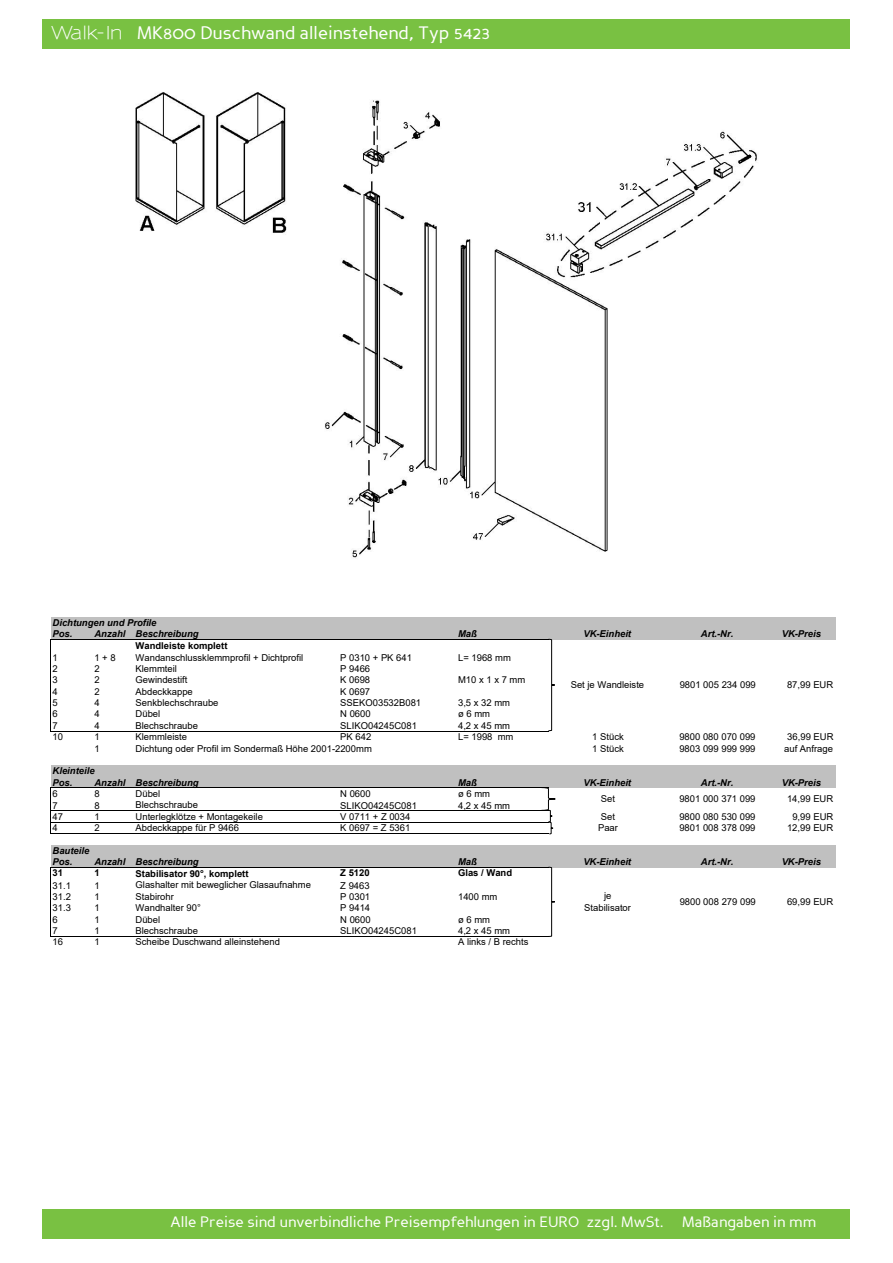
<style>
.page{position:relative;width:893px;height:1263px;background:#fff}
.page>*{position:absolute;margin:0;border:0;box-sizing:border-box;transform-origin:0 0}
.t1{font:18px "Perspective Sans";color:#fff}
.t2{font:15px "Perspective Sans";color:#fff}
.t3{font:9.45px/11.6px "Arial";color:#000;text-align:center}
.t4{font:italic 700 9.45px/11.4px "Arial";color:#000}
.t5{font:700 9.45px "Arial";color:#000}
.s1{font-family:"Sansumi";font-weight:600}
</style>
<div class="page">
<div style="left:43px;top:1209px;width:807px;height:30px;background:#79c142"></div>
<img style="left:135px;top:92px;width:622px;height:466px">
<div style="left:51px;top:617px;width:784px;height:23px;background:#c0c0c0"></div>
<div style="left:51px;top:765px;width:784px;height:23px;background:#c0c0c0"></div>
<div style="left:51px;top:845px;width:784px;height:23px;background:#c0c0c0"></div>
<hr style="left:50px;top:639px;width:1px;height:92px;background:#000">
<hr style="left:50px;top:787px;width:1px;height:47px;background:#000">
<hr style="left:50px;top:867px;width:1px;height:70px;background:#000">
<hr style="left:51px;top:639px;width:498px;height:1px;background:#000">
<hr style="left:51px;top:731px;width:498px;height:1px;background:#000">
<hr style="left:51px;top:787px;width:498px;height:1px;background:#000">
<hr style="left:51px;top:810px;width:498px;height:1px;background:#000">
<hr style="left:51px;top:822px;width:498px;height:1px;background:#000">
<hr style="left:51px;top:833px;width:498px;height:1px;background:#000">
<hr style="left:51px;top:867px;width:498px;height:1px;background:#000">
<hr style="left:51px;top:936px;width:498px;height:1px;background:#000">
<svg style="left:548px;top:639px;width:7px;height:92px"></svg>
<svg style="left:541px;top:788px;width:15px;height:46px"></svg>
<svg style="left:549px;top:867px;width:6px;height:70px"></svg>
<div style="left:43px;top:19px;width:807px;height:29px;background:#79c142"></div>
<h1 class="t1" style="left:51px;top:23px;width:441px"><span class="s1">Walk-In</span> MK800 Duschwand alleinstehend, Typ 5423</h1>
<p class="t4" style="left:53px;top:617px;width:105px">Dichtungen und Profile<br>Pos.</p>
<p class="t4" style="left:94px;top:629px;width:106px">Anzahl Beschreibung</p>
<p class="t4" style="left:458px;top:629px;width:20px">Maß</p>
<p class="t4" style="left:583px;top:629px;width:49px">VK-Einheit</p>
<p class="t4" style="left:701px;top:629px;width:34px">Art.-Nr.</p>
<p class="t4" style="left:782px;top:629px;width:41px">VK-Preis</p>
<p class="t5" style="left:136px;top:638px;width:93px">Wandleiste komplett</p>
<p class="t3" style="left:53px;top:651px;width:7px">1</p>
<p class="t3" style="left:94px;top:651px;width:23px">1 + 8</p>
<p class="t3" style="left:136px;top:651px;width:169px">Wandanschlussklemmprofil + Dichtprofil</p>
<p class="t3" style="left:340px;top:651px;width:73px">P 0310 + PK 641</p>
<p class="t3" style="left:458px;top:651px;width:54px">L= 1968 mm</p>
<p class="t3" style="left:53px;top:663px;width:7px">2</p>
<p class="t3" style="left:94px;top:663px;width:7px">2</p>
<p class="t3" style="left:136px;top:663px;width:43px">Klemmteil</p>
<p class="t3" style="left:340px;top:663px;width:31px">P 9466</p>
<p class="t3" style="left:53px;top:674px;width:7px">3</p>
<p class="t3" style="left:94px;top:674px;width:7px">2</p>
<p class="t3" style="left:136px;top:674px;width:53px">Gewindestift</p>
<p class="t3" style="left:340px;top:674px;width:31px">K 0698</p>
<p class="t3" style="left:458px;top:674px;width:69px">M10 x 1 x 7 mm</p>
<p class="t3" style="left:53px;top:685px;width:7px">4</p>
<p class="t3" style="left:94px;top:685px;width:7px">2</p>
<p class="t3" style="left:136px;top:685px;width:59px">Abdeckkappe</p>
<p class="t3" style="left:340px;top:685px;width:31px">K 0697</p>
<p class="t3" style="left:53px;top:697px;width:7px">5</p>
<p class="t3" style="left:94px;top:697px;width:7px">4</p>
<p class="t3" style="left:136px;top:697px;width:84px">Senkblechschraube</p>
<p class="t3" style="left:340px;top:697px;width:82px">SSEKO03532B081</p>
<p class="t3" style="left:458px;top:697px;width:53px">3,5 x 32 mm</p>
<p class="t3" style="left:53px;top:708px;width:7px">6</p>
<p class="t3" style="left:94px;top:708px;width:7px">4</p>
<p class="t3" style="left:136px;top:708px;width:26px">Dübel</p>
<p class="t3" style="left:340px;top:708px;width:32px">N 0600</p>
<p class="t3" style="left:458px;top:708px;width:34px">ø 6 mm</p>
<p class="t3" style="left:53px;top:720px;width:7px">7</p>
<p class="t3" style="left:94px;top:720px;width:7px">4</p>
<p class="t3" style="left:136px;top:720px;width:64px">Blechschraube</p>
<p class="t3" style="left:340px;top:720px;width:78px">SLIKO04245C081</p>
<p class="t3" style="left:458px;top:720px;width:53px">4,2 x 45 mm</p>
<p class="t3" style="left:53px;top:731px;width:12px">10</p>
<p class="t3" style="left:94px;top:731px;width:7px">1</p>
<p class="t3" style="left:136px;top:731px;width:53px">Klemmleiste</p>
<p class="t3" style="left:340px;top:731px;width:32px">PK 642</p>
<p class="t3" style="left:458px;top:731px;width:57px">L= 1998 mm</p>
<p class="t3" style="left:592px;top:731px;width:33px">1 Stück</p>
<p class="t3" style="left:679px;top:731px;width:78px">9800 080 070 099</p>
<p class="t3" style="left:787px;top:731px;width:48px">36,99 EUR</p>
<p class="t3" style="left:94px;top:742px;width:7px">1</p>
<p class="t3" style="left:136px;top:742px;width:238px">Dichtung oder Profil im Sondermaß Höhe 2001-2200mm</p>
<p class="t3" style="left:592px;top:742px;width:33px">1 Stück</p>
<p class="t3" style="left:679px;top:742px;width:78px">9803 099 999 999</p>
<p class="t3" style="left:784px;top:742px;width:50px">auf Anfrage</p>
<p class="t4" style="left:53px;top:766px;width:44px">Kleinteile<br>Pos.</p>
<p class="t4" style="left:94px;top:777px;width:106px">Anzahl Beschreibung</p>
<p class="t4" style="left:458px;top:777px;width:20px">Maß</p>
<p class="t4" style="left:583px;top:777px;width:49px">VK-Einheit</p>
<p class="t4" style="left:701px;top:777px;width:34px">Art.-Nr.</p>
<p class="t4" style="left:782px;top:777px;width:41px">VK-Preis</p>
<p class="t3" style="left:53px;top:788px;width:7px">6</p>
<p class="t3" style="left:94px;top:788px;width:7px">8</p>
<p class="t3" style="left:136px;top:788px;width:26px">Dübel</p>
<p class="t3" style="left:340px;top:788px;width:32px">N 0600</p>
<p class="t3" style="left:458px;top:788px;width:34px">ø 6 mm</p>
<p class="t3" style="left:53px;top:799px;width:7px">7</p>
<p class="t3" style="left:94px;top:799px;width:7px">8</p>
<p class="t3" style="left:136px;top:799px;width:64px">Blechschraube</p>
<p class="t3" style="left:340px;top:799px;width:78px">SLIKO04245C081</p>
<p class="t3" style="left:458px;top:799px;width:53px">4,2 x 45 mm</p>
<p class="t3" style="left:53px;top:811px;width:12px">47</p>
<p class="t3" style="left:94px;top:811px;width:7px">1</p>
<p class="t3" style="left:136px;top:811px;width:129px">Unterlegklötze + Montagekeile</p>
<p class="t3" style="left:340px;top:811px;width:72px">V 0711 + Z 0034</p>
<p class="t3" style="left:601px;top:811px;width:16px">Set</p>
<p class="t3" style="left:679px;top:810px;width:78px">9800 080 530 099</p>
<p class="t3" style="left:792px;top:810px;width:42px">9,99 EUR</p>
<p class="t3" style="left:53px;top:822px;width:7px">4</p>
<p class="t3" style="left:94px;top:822px;width:7px">2</p>
<p class="t3" style="left:136px;top:822px;width:105px">Abdeckkappe für P 9466</p>
<p class="t3" style="left:340px;top:822px;width:72px">K 0697 = Z 5361</p>
<p class="t3" style="left:598px;top:822px;width:21px">Paar</p>
<p class="t3" style="left:679px;top:822px;width:78px">9801 008 378 099</p>
<p class="t3" style="left:787px;top:822px;width:48px">12,99 EUR</p>
<p class="t4" style="left:53px;top:845px;width:38px">Bauteile<br>Pos.</p>
<p class="t4" style="left:94px;top:857px;width:106px">Anzahl Beschreibung</p>
<p class="t4" style="left:458px;top:857px;width:20px">Maß</p>
<p class="t4" style="left:583px;top:857px;width:49px">VK-Einheit</p>
<p class="t4" style="left:701px;top:857px;width:34px">Art.-Nr.</p>
<p class="t4" style="left:782px;top:857px;width:41px">VK-Preis</p>
<p class="t5" style="left:53px;top:866px;width:12px">31</p>
<p class="t5" style="left:94px;top:866px;width:7px">1</p>
<p class="t5" style="left:136px;top:867px;width:114px">Stabilisator 90°, komplett</p>
<p class="t5" style="left:340px;top:866px;width:31px">Z 5120</p>
<p class="t5" style="left:458px;top:866px;width:56px">Glas / Wand</p>
<p class="t3" style="left:53px;top:879px;width:20px">31.1</p>
<p class="t3" style="left:94px;top:879px;width:7px">1</p>
<p class="t3" style="left:136px;top:879px;width:177px">Glashalter mit beweglicher Glasaufnahme</p>
<p class="t3" style="left:340px;top:879px;width:31px">Z 9463</p>
<p class="t3" style="left:53px;top:891px;width:20px">31.2</p>
<p class="t3" style="left:94px;top:891px;width:7px">1</p>
<p class="t3" style="left:136px;top:891px;width:40px">Stabirohr</p>
<p class="t3" style="left:340px;top:891px;width:31px">P 0301</p>
<p class="t3" style="left:458px;top:891px;width:41px">1400 mm</p>
<p class="t3" style="left:53px;top:902px;width:20px">31.3</p>
<p class="t3" style="left:94px;top:902px;width:7px">1</p>
<p class="t3" style="left:136px;top:902px;width:67px">Wandhalter 90°</p>
<p class="t3" style="left:340px;top:902px;width:31px">P 9414</p>
<p class="t3" style="left:53px;top:913px;width:7px">6</p>
<p class="t3" style="left:94px;top:913px;width:7px">1</p>
<p class="t3" style="left:136px;top:913px;width:26px">Dübel</p>
<p class="t3" style="left:340px;top:913px;width:32px">N 0600</p>
<p class="t3" style="left:458px;top:913px;width:34px">ø 6 mm</p>
<p class="t3" style="left:53px;top:925px;width:7px">7</p>
<p class="t3" style="left:94px;top:925px;width:7px">1</p>
<p class="t3" style="left:136px;top:925px;width:64px">Blechschraube</p>
<p class="t3" style="left:340px;top:925px;width:78px">SLIKO04245C081</p>
<p class="t3" style="left:458px;top:925px;width:53px">4,2 x 45 mm</p>
<p class="t3" style="left:53px;top:936px;width:12px">16</p>
<p class="t3" style="left:94px;top:936px;width:7px">1</p>
<p class="t3" style="left:136px;top:936px;width:146px">Scheibe Duschwand alleinstehend</p>
<p class="t3" style="left:458px;top:936px;width:72px">A links / B rechts</p>
<p class="t3" style="left:571px;top:679px;width:75px">Set je Wandleiste</p>
<p class="t3" style="left:680px;top:679px;width:78px">9801 005 234 099</p>
<p class="t3" style="left:787px;top:679px;width:48px">87,99 EUR</p>
<p class="t3" style="left:601px;top:793px;width:16px">Set</p>
<p class="t3" style="left:679px;top:793px;width:78px">9801 000 371 099</p>
<p class="t3" style="left:787px;top:793px;width:48px">14,99 EUR</p>
<p class="t3" style="left:584px;top:890px;width:48px">je<br>Stabilisator</p>
<p class="t3" style="left:680px;top:896px;width:78px">9800 008 279 099</p>
<p class="t3" style="left:787px;top:896px;width:48px">69,99 EUR</p>
<h2 class="t2" style="left:171px;top:1213px;width:494px">Alle Preise sind unverbindliche Preisempfehlungen in EURO zzgl. MwSt.</h2>
<h2 class="t2" style="left:682px;top:1213px;width:136px">Maßangaben in mm</h2>
</div>
